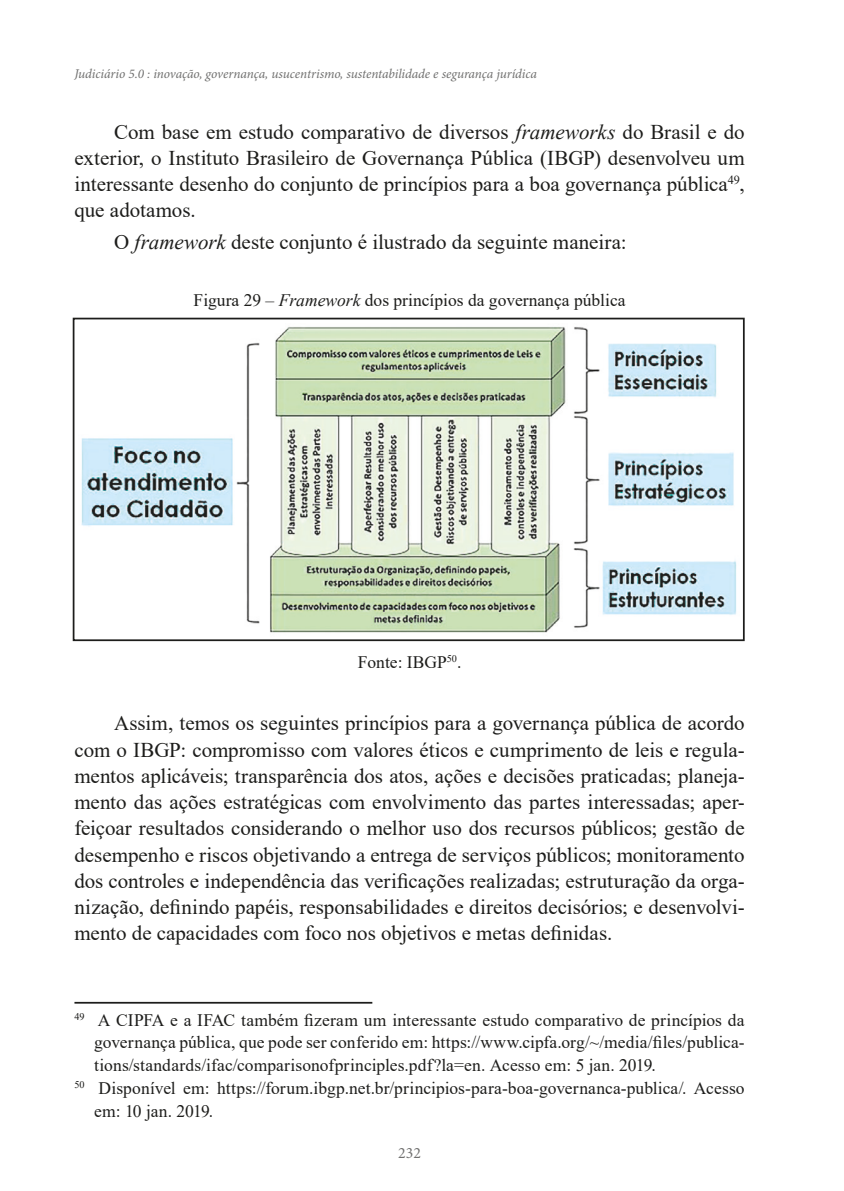
<style>
.page{position:relative;width:844px;height:1191px;background:#fff}
.page>*{position:absolute;margin:0;border:0;box-sizing:border-box;transform-origin:0 0}
.t1{font:21px/26.2px "Times New Roman";letter-spacing:-.005em;color:#1d1d1b;text-align:justify}
.t2{font:17.5px "Times New Roman";color:#1d1d1b}
.t3{font:15.75px "Minion Pro";color:#70706f}
.t4{font:italic 13.3px "Minion Pro";letter-spacing:-.005em;color:#70706f}
.s1{font-style:italic}
</style>
<div class="page">
<hr style="left:74px;top:1002px;width:298px;height:1px;background:#1d1d1b">
<img style="left:81px;top:327px;width:656px;height:306px">
<div style="left:73px;top:318px;width:671px;height:323px;border:2px solid #1d1d1b"></div>
<p class="t4" style="left:74px;top:65px;width:464px">Judiciário 5.0 : inovação, governança, usucentrismo, sustentabilidade e segurança jurídica</p>
<p class="t1" style="left:74px;top:118px;width:671px;text-indent:40px">Com base em estudo comparativo de diversos <span class="s1">frameworks</span> do Brasil e do exterior, o Instituto Brasileiro de Governança Pública (IBGP) desenvolveu um interessante desenho do conjunto de princípios para a boa governança pública<sup>49</sup>, que adotamos.</p>
<p class="t1" style="left:114px;top:228px;width:514px">O <span class="s1">framework</span> deste conjunto é ilustrado da seguinte maneira:</p>
<p class="t2" style="left:193px;top:288px;width:433px">Figura 29 – <span class="s1">Framework</span> dos princípios da governança pública</p>
<p class="t2" style="left:357px;top:649px;width:105px">Fonte: IBGP<sup>50</sup>.</p>
<p class="t1" style="left:74px;top:709px;width:671px;text-indent:40px">Assim, temos os seguintes princípios para a governança pública de acordo com o IBGP: compromisso com valores éticos e cumprimento de leis e regula&shy;mentos aplicáveis; transparência dos atos, ações e decisões praticadas; planeja&shy;mento das ações estratégicas com envolvimento das partes interessadas; aper&shy;feiçoar resultados considerando o melhor uso dos recursos públicos; gestão de desempenho e riscos objetivando a entrega de serviços públicos; monitoramento dos controles e independência das verificações realizadas; estruturação da orga&shy;nização, definindo papéis, responsabilidades e direitos decisórios; e desenvolvi&shy;mento de capacidades com foco nos objetivos e metas definidas.</p>
<p class="t2" style="left:74px;top:1007px;width:671px"><sup>49</sup> A CIPFA e a IFAC também fizeram um interessante estudo comparativo de princípios da</p>
<p class="t2" style="left:94px;top:1030px;width:651px">governança pública, que pode ser conferido em: https://www.cipfa.org/~/media/files/publica-</p>
<p class="t2" style="left:94px;top:1052px;width:563px">tions/standards/ifac/comparisonofprinciples.pdf?la=en. Acesso em: 5 jan. 2019.</p>
<p class="t2" style="left:74px;top:1075px;width:671px"><sup>50</sup> Disponível em: https://forum.ibgp.net.br/principios-para-boa-governanca-publica/. Acesso</p>
<p class="t2" style="left:94px;top:1098px;width:120px">em: 10 jan. 2019.</p>
<p class="t3" style="left:398px;top:1142px;width:24px">232</p>
</div>
